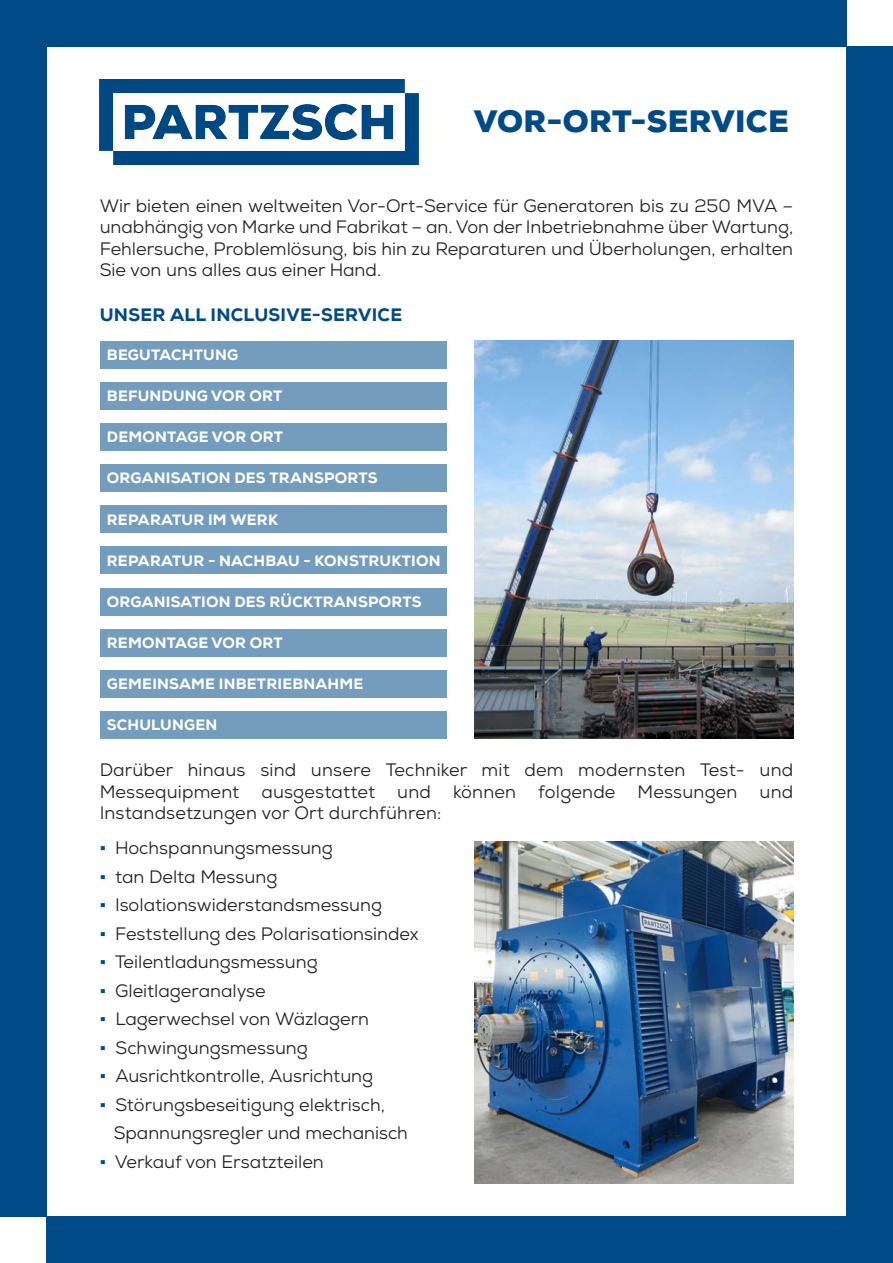
<style>
.page{position:relative;width:893px;height:1263px;background:#fff}
.page>*{position:absolute;margin:0;border:0;box-sizing:border-box;transform-origin:0 0}
.t1{font:900 30px "Nexa";letter-spacing:.015em;color:#004b87}
.t2{font:18px/21.6px "Nexa";color:#231f20;text-align:justify}
.t3{font:800 18px "Nexa";letter-spacing:.015em;color:#004b87}
.t4{font:800 15px "Nexa";letter-spacing:.015em;color:#fff}
.s1{font-family:"Times New Roman";color:#004b87}
</style>
<div class="page">
<div style="left:0;top:0;width:846px;height:47px;background:#004b87"></div>
<div style="left:47px;top:1216px;width:846px;height:47px;background:#004b87"></div>
<div style="left:0;top:0;width:47px;height:1216px;background:#004b87"></div>
<div style="left:846px;top:47px;width:47px;height:1216px;background:#004b87"></div>
<img style="left:100px;top:79px;width:319px;height:86px">
<div style="left:100px;top:341px;width:346px;height:28px;background:#739cbd"></div>
<div style="left:100px;top:546px;width:346px;height:28px;background:#739cbd"></div>
<div style="left:100px;top:505px;width:346px;height:28px;background:#739cbd"></div>
<div style="left:100px;top:464px;width:346px;height:28px;background:#739cbd"></div>
<div style="left:100px;top:423px;width:346px;height:28px;background:#739cbd"></div>
<div style="left:100px;top:670px;width:346px;height:28px;background:#739cbd"></div>
<div style="left:100px;top:629px;width:346px;height:28px;background:#739cbd"></div>
<div style="left:100px;top:587px;width:346px;height:28px;background:#739cbd"></div>
<div style="left:100px;top:711px;width:346px;height:28px;background:#739cbd"></div>
<img style="left:474px;top:341px;width:319px;height:398px">
<div style="left:100px;top:382px;width:346px;height:28px;background:#739cbd"></div>
<img style="left:474px;top:841px;width:319px;height:342px">
<p class="t1" style="left:474px;top:102px;width:316px">VOR-ORT-SERVICE</p>
<p class="t2" style="left:100px;top:195px;width:695px">Wir bieten einen weltweiten Vor-Ort-Service für Generatoren bis zu 250 MVA – unabhängig von Marke und Fabrikat – an. Von der Inbetriebnahme über Wartung, Fehlersuche, Problemlösung, bis hin zu Reparaturen und Überholungen, erhalten Sie von uns alles aus einer Hand.</p>
<p class="t3" style="left:100px;top:303px;width:304px">UNSER ALL INCLUSIVE-SERVICE</p>
<p class="t4" style="left:107px;top:345px;width:133px">BEGUTACHTUNG</p>
<p class="t4" style="left:107px;top:386px;width:177px">BEFUNDUNG VOR ORT</p>
<p class="t4" style="left:107px;top:428px;width:178px">DEMONTAGE VOR ORT</p>
<p class="t4" style="left:107px;top:469px;width:272px">ORGANISATION DES TRANSPORTS</p>
<p class="t4" style="left:107px;top:510px;width:173px">REPARATUR IM WERK</p>
<p class="t4" style="left:107px;top:551px;width:335px">REPARATUR - NACHBAU - KONSTRUKTION</p>
<p class="t4" style="left:107px;top:592px;width:316px">ORGANISATION DES RÜCKTRANSPORTS</p>
<p class="t4" style="left:107px;top:633px;width:177px">REMONTAGE VOR ORT</p>
<p class="t4" style="left:107px;top:674px;width:258px">GEMEINSAME INBETRIEBNAHME</p>
<p class="t4" style="left:107px;top:715px;width:112px">SCHULUNGEN</p>
<p class="t2" style="left:100px;top:759px;width:695px">Darüber hinaus sind unsere Techniker mit dem modernsten Test- und Messequipment ausgestattet und können folgende Messungen und Instandsetzungen vor Ort durchführen:</p>
<p class="t2" style="left:100px;top:837px;width:235px"><span class="s1">▪</span> Hochspannungsmessung</p>
<p class="t2" style="left:100px;top:866px;width:179px"><span class="s1">▪</span> tan Delta Messung</p>
<p class="t2" style="left:100px;top:894px;width:284px"><span class="s1">▪</span> Isolationswiderstandsmessung</p>
<p class="t2" style="left:100px;top:923px;width:320px"><span class="s1">▪</span> Feststellung des Polarisationsindex</p>
<p class="t2" style="left:100px;top:951px;width:220px"><span class="s1">▪</span> Teilentladungsmessung</p>
<p class="t2" style="left:100px;top:979px;width:168px"><span class="s1">▪</span> Gleitlageranalyse</p>
<p class="t2" style="left:100px;top:1008px;width:271px"><span class="s1">▪</span> Lagerwechsel von Wäzlagern</p>
<p class="t2" style="left:100px;top:1036px;width:210px"><span class="s1">▪</span> Schwingungsmessung</p>
<p class="t2" style="left:100px;top:1065px;width:275px"><span class="s1">▪</span> Ausrichtkontrolle, Ausrichtung</p>
<p class="t2" style="left:100px;top:1093px;width:287px"><span class="s1">▪</span> Störungsbeseitigung elektrisch,</p>
<p class="t2" style="left:114px;top:1122px;width:296px">Spannungsregler und mechanisch</p>
<p class="t2" style="left:100px;top:1150px;width:226px"><span class="s1">▪</span> Verkauf von Ersatzteilen</p>
</div>
